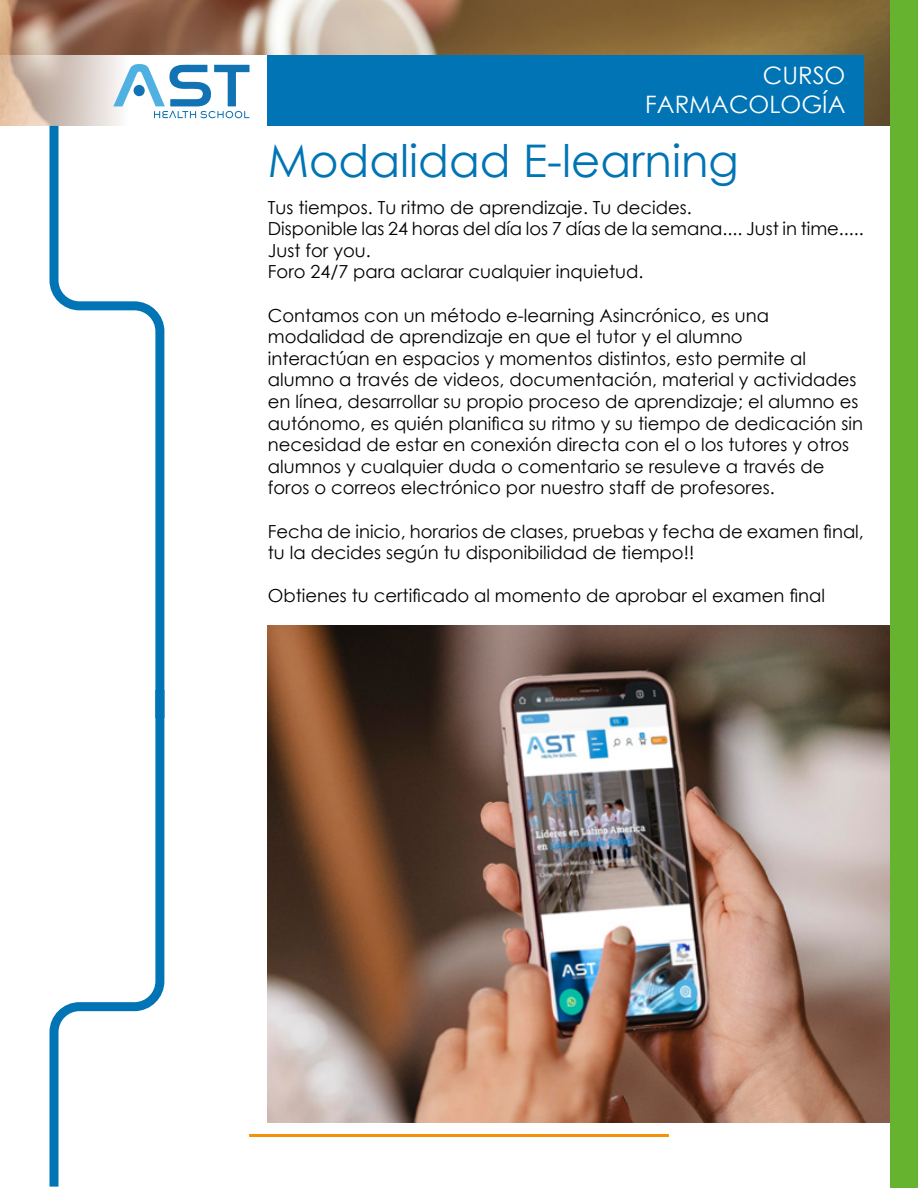
<style>
.page{position:relative;width:918px;height:1188px;background:#fff}
.page>*{position:absolute;margin:0;border:0;box-sizing:border-box;transform-origin:0 0}
.t1{font:45px "Century Gothic";color:#0074b5}
.t2{font:24px/28.8px "Century Gothic";color:#fff;text-align:right}
.t3{font:18px/21.6px "Century Gothic";color:#000}
</style>
<div class="page">
<img style="left:0;top:0;width:890px;height:126px">
<svg style="left:0;top:55px;width:268px;height:71px"></svg>
<div style="left:268px;top:55px;width:596px;height:71px;background:#0074b4"></div>
<svg style="left:113px;top:64px;width:137px;height:54px"></svg>
<svg style="left:49px;top:727px;width:116px;height:460px"></svg>
<hr style="left:249px;top:1134px;width:420px;height:3px;background:#f39207">
<svg style="left:45px;top:117px;width:124px;height:610px"></svg>
<img style="left:268px;top:626px;width:622px;height:497px">
<div style="left:890px;top:0;width:28px;height:1188px;background:#65b32e"></div>
<h2 class="t2" style="left:645px;top:60px;width:202px">CURSO<br>FARMACOLOGÍA</h2>
<h1 class="t1" style="left:268px;top:130px;width:473px">Modalidad E-learning</h1>
<p class="t3" style="left:268px;top:196px;width:598px">Tus tiempos. Tu ritmo de aprendizaje. Tu decides.<br>Disponible las 24 horas del día los 7 días de la semana.... Just in time.....<br>Just for you.<br>Foro 24/7 para aclarar cualquier inquietud.</p>
<p class="t3" style="left:268px;top:304px;width:597px">Contamos con un método e-learning Asincrónico, es una modalidad de aprendizaje en que el tutor y el alumno<br>interactúan en espacios y momentos distintos, esto permite al alumno a través de videos, documentación, material y actividades en línea, desarrollar su propio proceso de aprendizaje; el alumno es autónomo, es quién planifica su ritmo y su tiempo de dedicación sin necesidad de estar en conexión directa con el o los tutores y otros alumnos y cualquier duda o comentario se resuleve a través de foros o correos electrónico por nuestro staff de profesores.</p>
<p class="t3" style="left:268px;top:520px;width:598px">Fecha de inicio, horarios de clases, pruebas y fecha de examen final, tu la decides según tu disponibilidad de tiempo!!</p>
<p class="t3" style="left:268px;top:585px;width:559px">Obtienes tu certificado al momento de aprobar el examen final</p>
</div>
